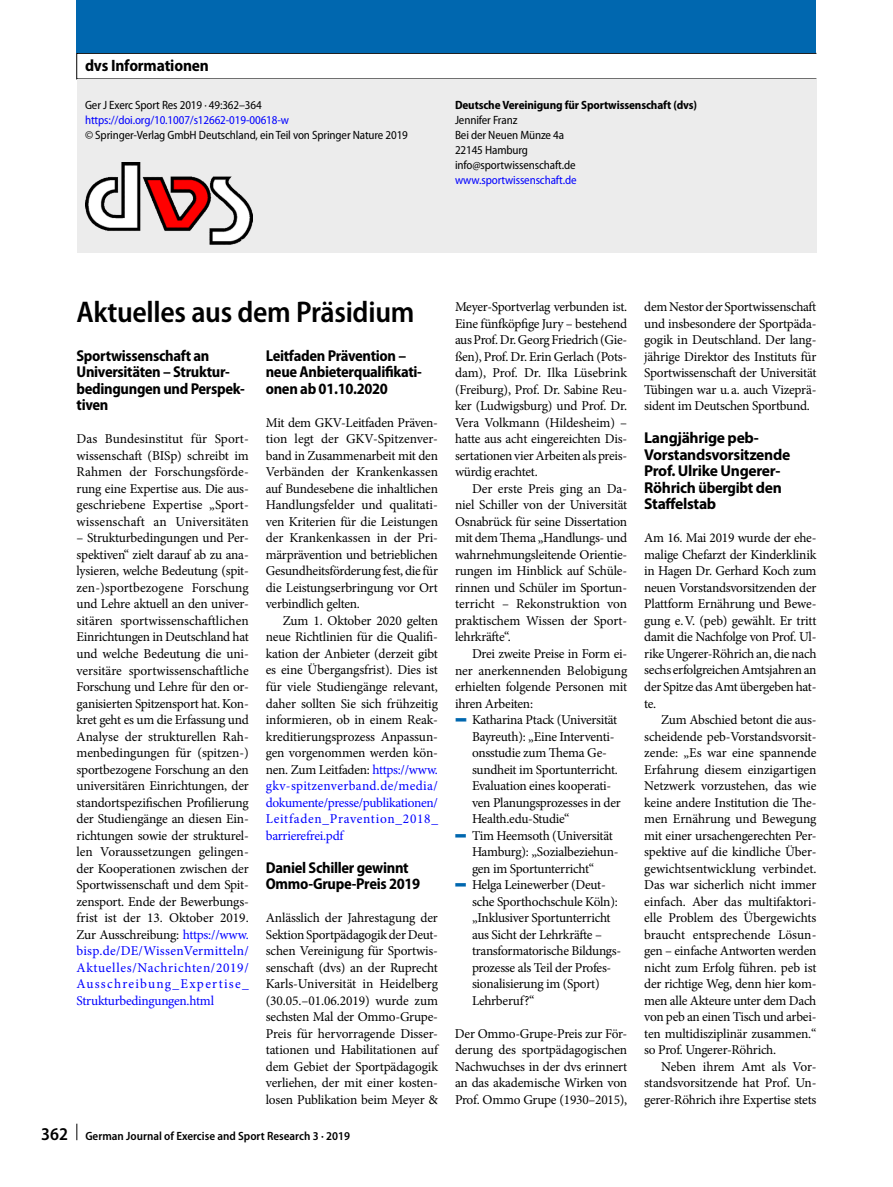
<style>
.page{position:relative;width:893px;height:1187px;background:#fff}
.page>*{position:absolute;margin:0;border:0;box-sizing:border-box;transform-origin:0 0}
.t1{font:600 semi-condensed 30px "Myriad Pro";letter-spacing:-.01em;color:#000}
.t2{font:700 semi-condensed 16.5px "Myriad Pro";letter-spacing:-.01em;color:#000}
.t3{font:700 semi-condensed 15.75px/16.5px "Myriad Pro";letter-spacing:-.02em;color:#000}
.t4{font:700 15.75px/16.5px "Myriad Pro";letter-spacing:-.02em;color:#000}
.t5{font:13.5px/16.5px "Minion Pro";letter-spacing:-.02em;color:#000;text-align:justify}
.t6{font:semi-condensed 12px/15px "Myriad Pro";letter-spacing:-.01em;color:#000}
.t7{font:semi-condensed 12px "Myriad Pro";letter-spacing:-.01em;color:#00f}
.t8{font:600 semi-condensed 12px "Myriad Pro";color:#000}
.t9{font:700 semi-condensed 12px "Myriad Pro";letter-spacing:-.01em;color:#000}
.s1{color:#00f}
.s2{font-size:18px}
.s3{font-family:"Blik Buttons";color:#0067af}
.s4{font-stretch:semi-condensed}
</style>
<div class="page">
<svg style="left:77px;top:1123px;width:1px;height:17px"></svg>
<div style="left:77px;top:53px;width:740px;height:26px;border:1px solid #000"></div>
<div style="left:77px;top:0;width:739px;height:53px;background:#0067af"></div>
<div style="left:77px;top:79px;width:739px;height:174px;background:#ececec"></div>
<img style="left:85px;top:163px;width:168px;height:81px">
<p class="t2" style="left:85px;top:56px;width:125px">dvs Informationen</p>
<p class="t6" style="left:85px;top:98px;width:178px">Ger J Exerc Sport Res 2019 · 49:362–364</p>
<p class="t7" style="left:85px;top:113px;width:205px">https://doi.org/10.1007/s12662-019-00618-w</p>
<p class="t6" style="left:85px;top:128px;width:324px">© Springer-Verlag GmbH Deutschland, ein Teil von Springer Nature 2019</p>
<p class="t9" style="left:455px;top:98px;width:244px">Deutsche Vereinigung für Sportwissenschaft (dvs)</p>
<p class="t6" style="left:455px;top:113px;width:122px">Jennifer Franz<br>Bei der Neuen Münze 4a<br>22145 Hamburg info@sportwissenschaft.de</p>
<p class="t7" style="left:455px;top:173px;width:123px">www.sportwissenschaft.de</p>
<h1 class="t1" style="left:77px;top:295px;width:339px">Aktuelles aus dem Präsidium</h1>
<p class="t3" style="left:77px;top:347px;width:170px">Sportwissenschaft an<br>Universitäten – Struktur&shy;bedingungen und Perspek&shy;tiven</p>
<p class="t5" style="left:77px;top:431px;width:174px">Das Bundesinstitut für Sport&shy;wissenschaft (BISp) schreibt im Rahmen der Forschungsförde&shy;rung eine Expertise aus. Die aus&shy;geschriebene Expertise „Sport&shy;wissenschaft an Universitäten</p>
<p class="t5" style="left:77px;top:530px;width:174px">– Strukturbedingungen und Per&shy;spektiven“ zielt darauf ab zu ana&shy;lysieren, welche Bedeutung (spit&shy;zen-)sportbezogene Forschung und Lehre aktuell an den univer&shy;sitären sportwissenschaftlichen Einrichtungen in Deutschland hat und welche Bedeutung die uni&shy;versitäre sportwissenschaftliche Forschung und Lehre für den or&shy;ganisierten Spitzensport hat. Kon&shy;kret geht es um die Erfassung und Analyse der strukturellen Rah&shy;menbedingungen für (spitzen-) sportbezogene Forschung an den universitären Einrichtungen, der standortspezifischen Profilierung der Studiengänge an diesen Ein&shy;richtungen sowie der strukturel&shy;len Voraussetzungen gelingen&shy;der Kooperationen zwischen der Sportwissenschaft und dem Spit&shy;zensport. Ende der Bewerbungs&shy;frist ist der 13. Oktober 2019.<br>Zur Ausschreibung: <span class="s1">https://www. bisp.de/DE/WissenVermitteln/ Aktuelles/Nachrichten/2019/ Ausschreibung_Expertise_ Strukturbedingungen.html</span></p>
<p class="t3" style="left:266px;top:347px;width:158px">Leitfaden Prävention – neue Anbieterqualifikati&shy;onen ab 01.10.2020</p>
<p class="t5" style="left:266px;top:414px;width:174px">Mit dem GKV-Leitfaden Präven&shy;tion legt der GKV-Spitzenver&shy;band in Zusammenarbeit mit den Verbänden der Krankenkassen auf Bundesebene die inhaltlichen Handlungsfelder und qualitati&shy;ven Kriterien für die Leistungen der Krankenkassen in der Pri&shy;märprävention und betrieblichen Gesundheitsförderung fest, die für die Leistungserbringung vor Ort verbindlich gelten.</p>
<p class="t5" style="left:266px;top:612px;width:174px;text-indent:17px">Zum 1. Oktober 2020 gelten neue Richtlinien für die Qualifi&shy;kation der Anbieter (derzeit gibt es eine Übergangsfrist). Dies ist für viele Studiengänge relevant, daher sollten Sie sich frühzeitig informieren, ob in einem Reak&shy;kreditierungsprozess Anpassun&shy;gen vorgenommen werden kön&shy;nen. Zum Leitfaden: <span class="s1">https://www. gkv-spitzenverband.de/media/ dokumente/presse/publikationen/ Leitfaden_Pravention_2018_ barrierefrei.pdf</span></p>
<p class="t3" style="left:266px;top:859px;width:156px">Daniel Schiller gewinnt<br>Ommo-Grupe-Preis 2019</p>
<p class="t5" style="left:266px;top:909px;width:174px">Anlässlich der Jahrestagung der Sektion Sportpädagogik der Deut&shy;schen Vereinigung für Sportwis&shy;senschaft (dvs) an der Ruprecht Karls-Universität in Heidelberg (30.05.–01.06.2019) wurde zum sechsten Mal der Ommo-Grupe-Preis für hervorragende Disser&shy;tationen und Habilitationen auf dem Gebiet der Sportpädagogik verliehen, der mit einer kosten&shy;losen Publikation beim Meyer &amp;</p>
<p class="t8" style="left:41px;top:1129px;width:310px"><span class="s2">362</span> German Journal of Exercise and Sport Research 3 · 2019</p>
<p class="t5" style="left:455px;top:299px;width:174px">Meyer-Sportverlag verbunden ist.<br>Eine fünfköpfige Jury – bestehend aus Prof. Dr. Georg Friedrich (Gie&shy;ßen), Prof. Dr. Erin Gerlach (Pots&shy;dam), Prof. Dr. Ilka Lüsebrink (Freiburg), Prof. Dr. Sabine Reu&shy;ker (Ludwigsburg) und Prof. Dr.<br>Vera Volkmann (Hildesheim) – hatte aus acht eingereichten Dis&shy;sertationen vier Arbeiten als preis&shy;würdig erachtet.</p>
<p class="t5" style="left:455px;top:480px;width:174px;text-indent:17px">Der erste Preis ging an Da&shy;niel Schiller von der Universität Osnabrück für seine Dissertation mit dem Thema „Handlungs- und wahrnehmungsleitende Orientie&shy;rungen im Hinblick auf Schüle&shy;rinnen und Schüler im Sportun&shy;terricht – Rekonstruktion von praktischem Wissen der Sport&shy;lehrkräfte“.</p>
<p class="t5" style="left:472px;top:645px;width:157px">Drei zweite Preise in Form ei-</p>
<p class="t5" style="left:455px;top:662px;width:174px">ner anerkennenden Belobigung</p>
<p class="t5" style="left:455px;top:678px;width:174px">erhielten folgende Personen mit</p>
<p class="t5" style="left:455px;top:695px;width:80px">ihren Arbeiten:</p>
<p class="t5" style="left:455px;top:711px;width:164px"><span class="s3">5</span> Katharina Ptack (Universität</p>
<p class="t5" style="left:472px;top:728px;width:144px">Bayreuth): „Eine Interventi-</p>
<p class="t5" style="left:472px;top:744px;width:136px">onsstudie zum Thema Ge-</p>
<p class="t5" style="left:472px;top:761px;width:147px">sundheit im Sportunterricht.</p>
<p class="t5" style="left:472px;top:777px;width:141px">Evaluation eines kooperati-</p>
<p class="t5" style="left:472px;top:794px;width:150px">ven Planungsprozesses in der</p>
<p class="t5" style="left:472px;top:810px;width:99px">Health.edu-Studie“</p>
<p class="t5" style="left:455px;top:827px;width:159px"><span class="s3">5</span> Tim Heemsoth (Universität</p>
<p class="t5" style="left:472px;top:843px;width:148px">Hamburg): „Sozialbeziehun-</p>
<p class="t5" style="left:472px;top:860px;width:124px">gen im Sportunterricht“</p>
<p class="t5" style="left:455px;top:876px;width:152px"><span class="s3">5</span> Helga Leinewerber (Deut-</p>
<p class="t5" style="left:472px;top:893px;width:147px">sche Sporthochschule Köln):</p>
<p class="t5" style="left:472px;top:909px;width:140px">„Inklusiver Sportunterricht</p>
<p class="t5" style="left:472px;top:926px;width:132px">aus Sicht der Lehrkräfte –</p>
<p class="t5" style="left:472px;top:942px;width:151px">transformatorische Bildungs-</p>
<p class="t5" style="left:472px;top:959px;width:141px">prozesse als Teil der Profes-</p>
<p class="t5" style="left:472px;top:975px;width:129px">sionalisierung im (Sport)</p>
<p class="t5" style="left:472px;top:992px;width:64px">Lehrberuf?“</p>
<p class="t5" style="left:455px;top:1025px;width:174px">Der Ommo-Grupe-Preis zur För&shy;derung des sportpädagogischen Nachwuchses in der dvs erinnert an das akademische Wirken von Prof. Ommo Grupe (1930–2015),</p>
<p class="t5" style="left:644px;top:299px;width:174px">dem Nestor der Sportwissenschaft und insbesondere der Sportpäda&shy;gogik in Deutschland. Der lang&shy;jährige Direktor des Instituts für Sportwissenschaft der Universität Tübingen war u.a. auch Vizeprä&shy;sident im Deutschen Sportbund.</p>
<p class="t4" style="left:644px;top:429px;width:147px">Langjährige peb-<br>Vorstandsvorsitzende<br>Prof. Ulrike Ungerer-<br>Röhrich <span class="s4">übergibt</span> den<br>Staffelstab</p>
<p class="t5" style="left:644px;top:530px;width:174px">Am 16. Mai 2019 wurde der ehe&shy;malige Chefarzt der Kinderklinik in Hagen Dr. Gerhard Koch zum neuen Vorstandsvorsitzenden der Plattform Ernährung und Bewe&shy;gung e.V. (peb) gewählt. Er tritt damit die Nachfolge von Prof. Ul&shy;rike Ungerer-Röhrich an, die nach sechs erfolgreichen Amtsjahren an der Spitze das Amt übergeben hat&shy;te.</p>
<p class="t5" style="left:644px;top:711px;width:174px;text-indent:17px">Zum Abschied betont die aus&shy;scheidende peb-Vorstandsvorsit&shy;zende: „Es war eine spannende Erfahrung diesem einzigartigen Netzwerk vorzustehen, das wie keine andere Institution die The&shy;men Ernährung und Bewegung mit einer ursachengerechten Per&shy;spektive auf die kindliche Über&shy;gewichtsentwicklung verbindet.<br>Das war sicherlich nicht immer einfach. Aber das multifaktori&shy;elle Problem des Übergewichts braucht entsprechende Lösun&shy;gen – einfache Antworten werden nicht zum Erfolg führen. peb ist der richtige Weg, denn hier kom&shy;men alle Akteure unter dem Dach von peb an einen Tisch und arbei&shy;ten multidisziplinär zusammen.“ so Prof. Ungerer-Röhrich.</p>
<p class="t5" style="left:644px;top:1058px;width:174px;text-indent:17px">Neben ihrem Amt als Vor&shy;standsvorsitzende hat Prof. Un&shy;gerer-Röhrich ihre Expertise stets</p>
</div>
